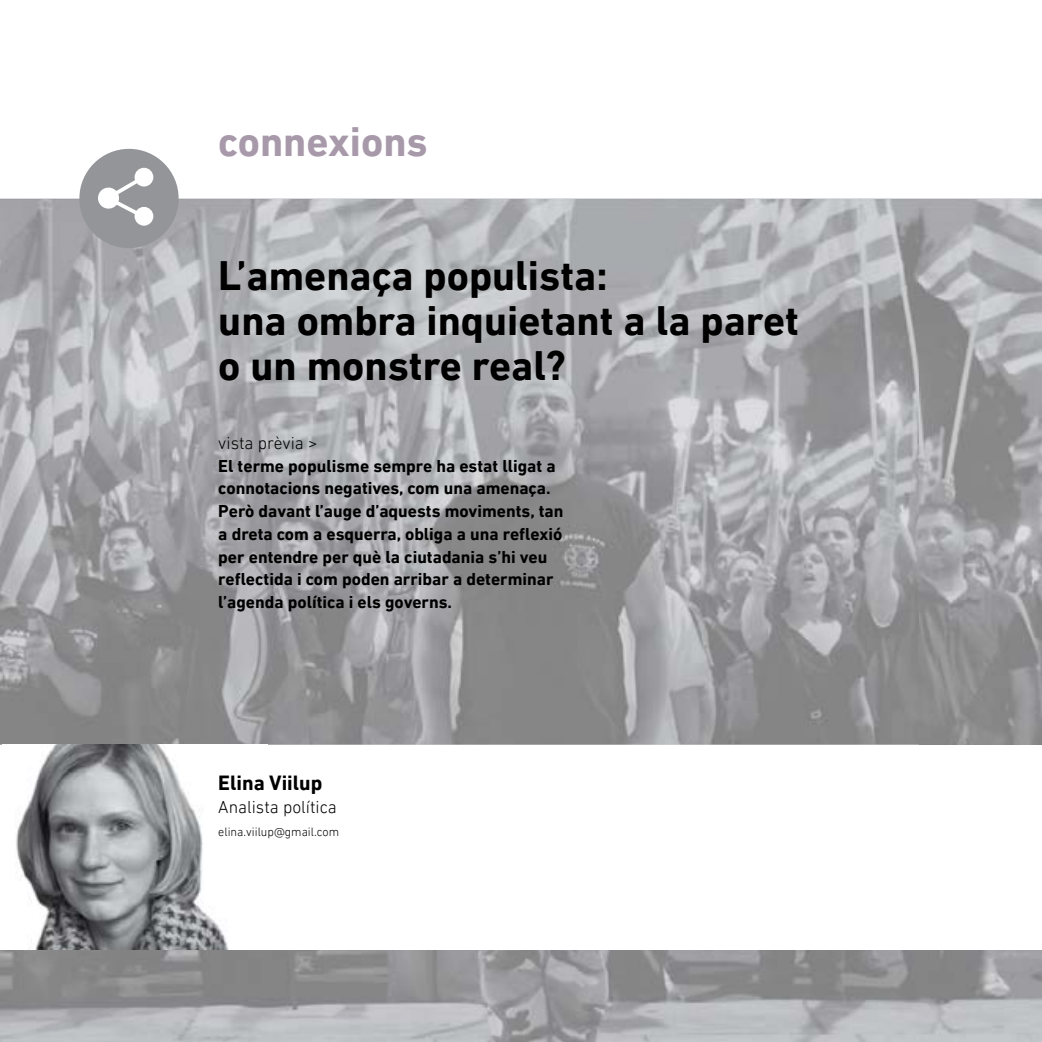
<style>
.page{position:relative;width:1042px;height:1042px;background:#fff}
.page>*{position:absolute;margin:0;border:0;box-sizing:border-box;transform-origin:0 0}
.t1{font:700 42px/45.5px "DIN Next LT Pro";color:#000}
.t2{font:700 42px "DIN Next LT Pro";color:#a899aa}
.t3{font:700 21px "DIN Next LT Pro";color:#000}
.t4{font:700 17.5px/22.8px "DIN Next LT Pro";color:#000}
.t5{font:300 17.5px "DIN Next LT Pro";color:#000}
.t6{font:300 12.25px "DIN Next LT Pro";color:#000}
</style>
<div class="page">
<img style="left:0;top:199px;width:919px;height:545px">
<img style="left:919px;top:199px;width:123px;height:545px">
<img style="left:0;top:949px;width:60px;height:93px">
<img style="left:60px;top:949px;width:982px;height:93px">
<img style="left:16px;top:744px;width:213px;height:205px">
<div style="left:79px;top:149px;width:100px;height:99px;background:#939598;border-radius:50%"></div>
<div style="left:98px;top:188px;width:21px;height:21px;background:#fff;border-radius:50%"></div>
<div style="left:135px;top:168px;width:18px;height:19px;background:#fff;border-radius:50%"></div>
<svg style="left:135px;top:207px;width:18px;height:19px"></svg>
<svg style="left:103px;top:172px;width:49px;height:51px"></svg>
<h1 class="t2" style="left:218px;top:117px;width:211px">connexions</h1>
<h1 class="t1" style="left:218px;top:252px;width:582px">L’amenaça populista:<br>una ombra inquietant a la paret o un monstre real?</h1>
<p class="t5" style="left:218px;top:433px;width:101px">vista prèvia &gt;</p>
<p class="t4" style="left:218px;top:454px;width:347px">El terme populisme sempre ha estat lligat a connotacions negatives, com una amenaça.<br>Però davant l’auge d’aquests moviments, tan a dreta com a esquerra, obliga a una reflexió per entendre per què la ciutadania s’hi veu reflectida i com poden arribar a determinar l’agenda política i els governs.</p>
<p class="t3" style="left:218px;top:771px;width:106px">Elina Viilup</p>
<p class="t5" style="left:218px;top:797px;width:120px">Analista política</p>
<p class="t6" style="left:218px;top:824px;width:122px">elina.viilup@gmail.com</p>
</div>
